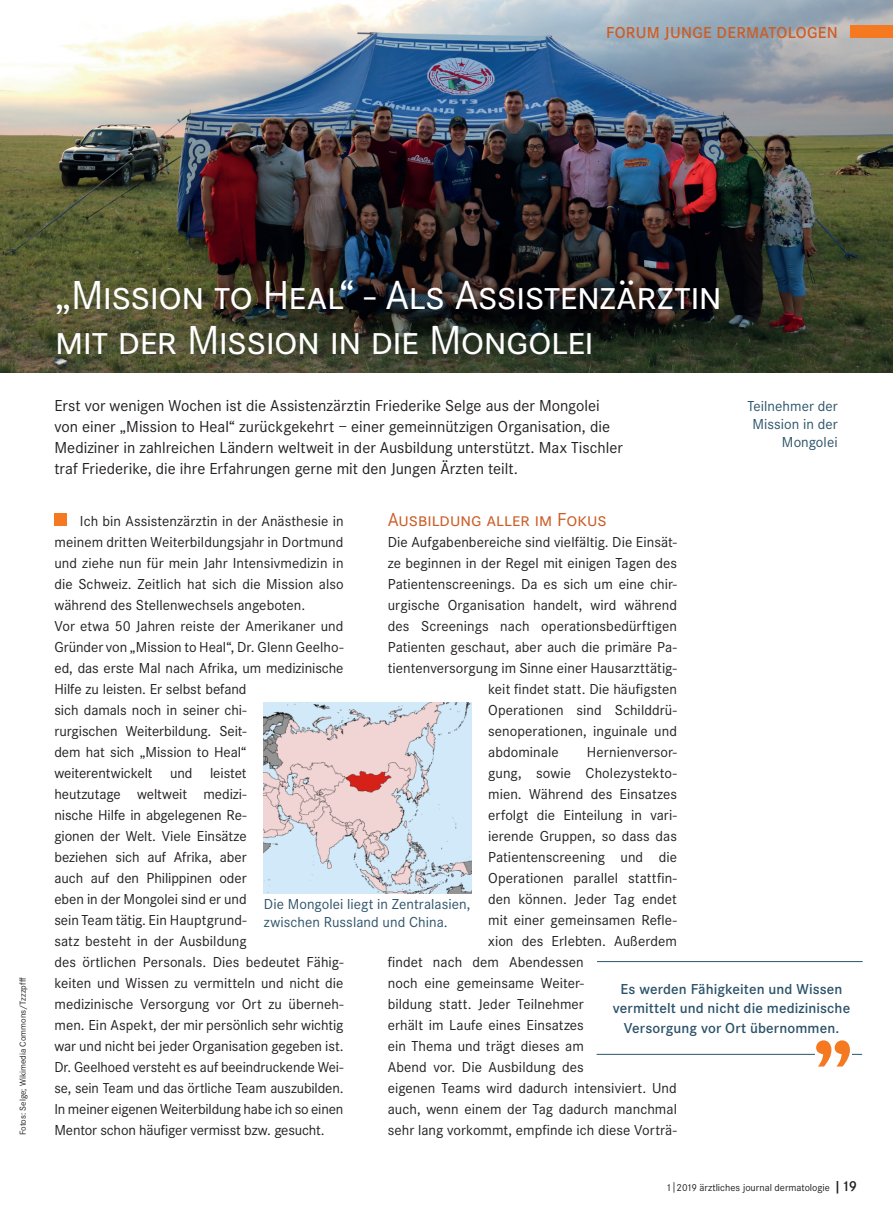
<style>
.page{position:relative;width:893px;height:1212px;background:#fff}
.page>*{position:absolute;margin:0;border:0;box-sizing:border-box;transform-origin:0 0}
.t1{font:42px/45px "Corporate SSC";letter-spacing:-.02em;color:#fff}
.t2{font:19.5px "Corporate SSC";letter-spacing:-.005em;color:#cb5d27}
.t3{font:16.5px/21px "Corporate S";color:#231f20}
.t4{font:600 16.5px "Corporate S";letter-spacing:.02em;color:#cb5d27}
.t5{font:15px/21px "Corporate S";color:#231f20}
.t6{font:15px/18px "Corporate S";letter-spacing:.005em;color:#2c5369}
.t7{font:600 15px/19.5px "Corporate S";letter-spacing:.01em;color:#2c5369;text-align:center}
.t8{font:10.5px "Corporate S";color:#231f20}
.t9{font:9px "Corporate S";color:#231f20}
.s1{font-weight:600;font-size:15px}
</style>
<div class="page">
<img style="left:0;top:0;width:893px;height:372px">
<div style="left:54px;top:513px;width:13px;height:13px;background:#f47921"></div>
<div style="left:850px;top:25px;width:43px;height:13px;background:#f47921"></div>
<img style="left:264px;top:703px;width:207px;height:190px">
<hr style="left:597px;top:1054px;width:265px;height:1px;background:#2c5369">
<hr style="left:597px;top:961px;width:266px;height:1px;background:#2c5369">
<div style="left:815px;top:1039px;width:37px;height:28px;background:#fff"></div>
<svg style="left:816px;top:1040px;width:34px;height:26px"></svg>
<p class="t4" style="left:606px;top:23px;width:233px">FORUM JUNGE DERMATOLOGEN</p>
<h1 class="t1" style="left:55px;top:273px;width:668px">„Mission to Heal“ - Als Assistenzärztin mit der Mission in die Mongolei</h1>
<p class="t3" style="left:54px;top:395px;width:570px">Erst vor wenigen Wochen ist die Assistenzärztin Friederike Selge aus der Mongolei von einer „Mission to Heal“ zurückgekehrt – einer gemeinnützigen Organisation, die Mediziner in zahlreichen Ländern weltweit in der Ausbildung unterstützt. Max Tischler traf Friederike, die ihre Erfahrungen gerne mit den Jungen Ärzten teilt.</p>
<p class="t5" style="left:54px;top:511px;width:291px;text-indent:26px">Ich bin Assistenzärztin in der Anästhesie in meinem dritten Weiterbildungsjahr in Dortmund und ziehe nun für mein Jahr Intensivmedizin in die Schweiz. Zeitlich hat sich die Mission also während des Stellenwechsels angeboten.<br>Vor etwa 50 Jahren reiste der Amerikaner und Gründer von „Mission to Heal“, Dr. Glenn Geelho&shy;ed, das erste Mal nach Afrika, um medizinische Hilfe zu leisten. Er selbst befand<br>sich damals noch in seiner chi-<br>rurgischen Weiterbildung. Seit-<br>dem hat sich „Mission to Heal“ weiterentwickelt und leistet<br>heutzutage weltweit medizi-<br>nische Hilfe in abgelegenen Re-<br>gionen der Welt. Viele Einsätze<br>beziehen sich auf Afrika, aber<br>auch auf den Philippinen oder<br>eben in der Mongolei sind er und<br>sein Team tätig. Ein Hauptgrund-<br>satz besteht in der Ausbildung<br>des örtlichen Personals. Dies bedeutet Fähig&shy;keiten und Wissen zu vermitteln und nicht die medizinische Versorgung vor Ort zu überneh&shy;men. Ein Aspekt, der mir persönlich sehr wichtig war und nicht bei jeder Organisation gegeben ist.<br>Dr. Geelhoed versteht es auf beeindruckende Wei&shy;se, sein Team und das örtliche Team auszubilden.<br>In meiner eigenen Weiterbildung habe ich so einen Mentor schon häufiger vermisst bzw. gesucht.</p>
<h2 class="t2" style="left:388px;top:509px;width:220px">Ausbildung aller im Fokus</h2>
<p class="t6" style="left:747px;top:398px;width:92px;text-align:right">Teilnehmer der<br>Mission in der<br>Mongolei</p>
<p class="t5" style="left:388px;top:532px;width:291px">Die Aufgabenbereiche sind vielfältig. Die Einsät-</p>
<p class="t5" style="left:388px;top:553px;width:291px">ze beginnen in der Regel mit einigen Tagen des</p>
<p class="t5" style="left:388px;top:574px;width:291px">Patientenscreenings. Da es sich um eine chir-</p>
<p class="t5" style="left:388px;top:595px;width:291px">urgische Organisation handelt, wird während</p>
<p class="t5" style="left:388px;top:616px;width:291px">des Screenings nach operationsbedürftigen</p>
<p class="t5" style="left:388px;top:637px;width:291px">Patienten geschaut, aber auch die primäre Pa-</p>
<p class="t5" style="left:388px;top:658px;width:291px">tientenversorgung im Sinne einer Hausarzttätig-</p>
<p class="t5" style="left:488px;top:679px;width:190px">keit findet statt. Die häufigsten</p>
<p class="t5" style="left:488px;top:700px;width:190px">Operationen sind Schilddrü-</p>
<p class="t5" style="left:488px;top:721px;width:190px">senoperationen, inguinale und</p>
<p class="t5" style="left:488px;top:742px;width:72px">abdominale</p>
<p class="t5" style="left:587px;top:742px;width:91px">Hernienversor-</p>
<p class="t5" style="left:488px;top:763px;width:190px">gung, sowie Cholezystekto-</p>
<p class="t5" style="left:488px;top:784px;width:190px">mien. Während des Einsatzes</p>
<p class="t5" style="left:488px;top:805px;width:190px">erfolgt die Einteilung in vari-</p>
<p class="t5" style="left:488px;top:826px;width:190px">ierende Gruppen, so dass das</p>
<p class="t5" style="left:488px;top:847px;width:190px">Patientenscreening und die</p>
<p class="t5" style="left:488px;top:868px;width:190px">Operationen parallel stattfin-</p>
<p class="t5" style="left:488px;top:889px;width:190px">den können. Jeder Tag endet</p>
<p class="t5" style="left:488px;top:910px;width:190px">mit einer gemeinsamen Refle-</p>
<p class="t5" style="left:488px;top:931px;width:190px">xion des Erlebten. Außerdem</p>
<p class="t5" style="left:388px;top:952px;width:197px">findet nach dem Abendessen</p>
<p class="t5" style="left:388px;top:973px;width:198px">noch eine gemeinsame Weiter-</p>
<p class="t5" style="left:388px;top:994px;width:198px">bildung statt. Jeder Teilnehmer</p>
<p class="t5" style="left:388px;top:1015px;width:198px">erhält im Laufe eines Einsatzes</p>
<p class="t5" style="left:388px;top:1036px;width:197px">ein Thema und trägt dieses am</p>
<p class="t5" style="left:388px;top:1057px;width:197px">Abend vor. Die Ausbildung des</p>
<p class="t5" style="left:388px;top:1078px;width:291px">eigenen Teams wird dadurch intensiviert. Und</p>
<p class="t5" style="left:388px;top:1099px;width:291px">auch, wenn einem der Tag dadurch manchmal</p>
<p class="t5" style="left:388px;top:1120px;width:291px">sehr lang vorkommt, empfinde ich diese Vorträ-</p>
<p class="t6" style="left:264px;top:895px;width:208px">Die Mongolei liegt in Zentralasien, zwischen Russland und China.</p>
<p class="t9" style="left:18px;top:1135px;width:159px;rotate:-90deg">Fotos: Selge; Wikimedia Commons/Tzzzpfff</p>
<p class="t7" style="left:613px;top:979px;width:239px">Es werden Fähigkeiten und Wissen vermittelt und nicht die medizinische<br>Versorgung vor Ort übernommen.</p>
<p class="t8" style="left:666px;top:1182px;width:193px">1|2019 ärztliches journal dermatologie <span class="s1">|19</span></p>
</div>
